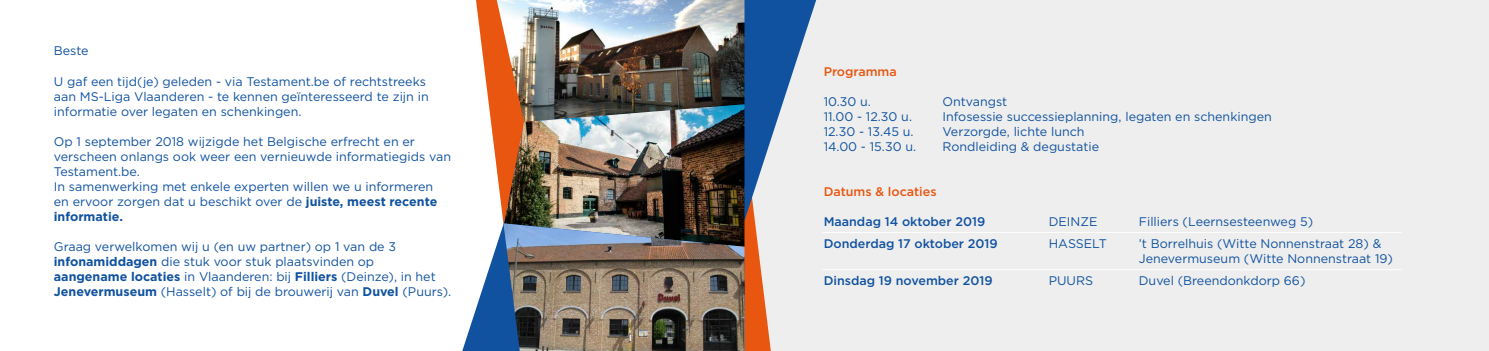
<style>
.page{position:relative;width:1489px;height:351px;background:#fff}
.page>*{position:absolute;margin:0;border:0;box-sizing:border-box;transform-origin:0 0}
.t1{font:12.5px/15px "Gotham";color:#1052a0}
.t2{font:500 12.5px "Gotham";color:#1052a0}
.t3{font:500 12.5px "Gotham";color:#e9560f}
.s1{font-weight:700}
</style>
<div class="page">
<div style="left:744px;top:0;width:744px;height:351px;background:#eee"></div>
<svg style="left:462px;top:0;width:354px;height:351px"></svg>
<hr style="left:822px;top:232px;width:579px;height:1px;background:#fff">
<hr style="left:822px;top:269px;width:579px;height:1px;background:#fff">
<img style="left:496px;top:0;width:248px;height:122px">
<img style="left:504px;top:104px;width:240px;height:119px">
<img style="left:503px;top:223px;width:242px;height:128px">
<p class="t1" style="left:54px;top:43px;width:36px">Beste</p>
<p class="t1" style="left:54px;top:73px;width:376px">U gaf een tijd(je) geleden - via Testament.be of rechtstreeks aan MS-Liga Vlaanderen - te kennen geïnteresseerd te zijn in informatie over legaten en schenkingen.</p>
<p class="t1" style="left:54px;top:133px;width:399px">Op 1 september 2018 wijzigde het Belgische erfrecht en er verscheen onlangs ook weer een vernieuwde informatiegids van Testament.be.<br>In samenwerking met enkele experten willen we u informeren en ervoor zorgen dat u beschikt over de <span class="s1">juiste, meest recente informatie.</span></p>
<p class="t1" style="left:54px;top:238px;width:399px">Graag verwelkomen wij u (en uw partner) op 1 van de 3 <span class="s1">infonamiddagen</span> die stuk voor stuk plaatsvinden op<br><span class="s1">aangename locaties</span> in Vlaanderen: bij <span class="s1">Filliers</span> (Deinze), in het <span class="s1">Jenevermuseum</span> (Hasselt) of bij de brouwerij van <span class="s1">Duvel</span> (Puurs).</p>
<p class="t3" style="left:823px;top:64px;width:75px">Programma</p>
<p class="t1" style="left:823px;top:94px;width:49px">10.30 u.</p>
<p class="t1" style="left:942px;top:94px;width:66px">Ontvangst</p>
<p class="t1" style="left:823px;top:109px;width:90px">11.00 - 12.30 u.</p>
<p class="t1" style="left:942px;top:109px;width:331px">Infosessie successieplanning, legaten en schenkingen</p>
<p class="t1" style="left:823px;top:124px;width:91px">12.30 - 13.45 u.</p>
<p class="t1" style="left:942px;top:124px;width:144px">Verzorgde, lichte lunch</p>
<p class="t1" style="left:823px;top:139px;width:94px">14.00 - 15.30 u.</p>
<p class="t1" style="left:942px;top:139px;width:158px">Rondleiding &amp; degustatie</p>
<p class="t3" style="left:823px;top:184px;width:114px">Datums &amp; locaties</p>
<p class="t2" style="left:823px;top:214px;width:163px">Maandag 14 oktober 2019</p>
<p class="t1" style="left:1048px;top:214px;width:50px">DEINZE</p>
<p class="t1" style="left:1138px;top:214px;width:176px">Filliers (Leernsesteenweg 5)</p>
<p class="t2" style="left:823px;top:236px;width:175px">Donderdag 17 oktober 2019</p>
<p class="t1" style="left:1048px;top:236px;width:60px">HASSELT</p>
<p class="t1" style="left:1138px;top:236px;width:256px">’t Borrelhuis (Witte Nonnenstraat 28) &amp;<br>Jenevermuseum (Witte Nonnenstraat 19)</p>
<p class="t2" style="left:823px;top:273px;width:170px">Dinsdag 19 november 2019</p>
<p class="t1" style="left:1048px;top:273px;width:46px">PUURS</p>
<p class="t1" style="left:1138px;top:273px;width:168px">Duvel (Breendonkdorp 66)</p>
</div>
